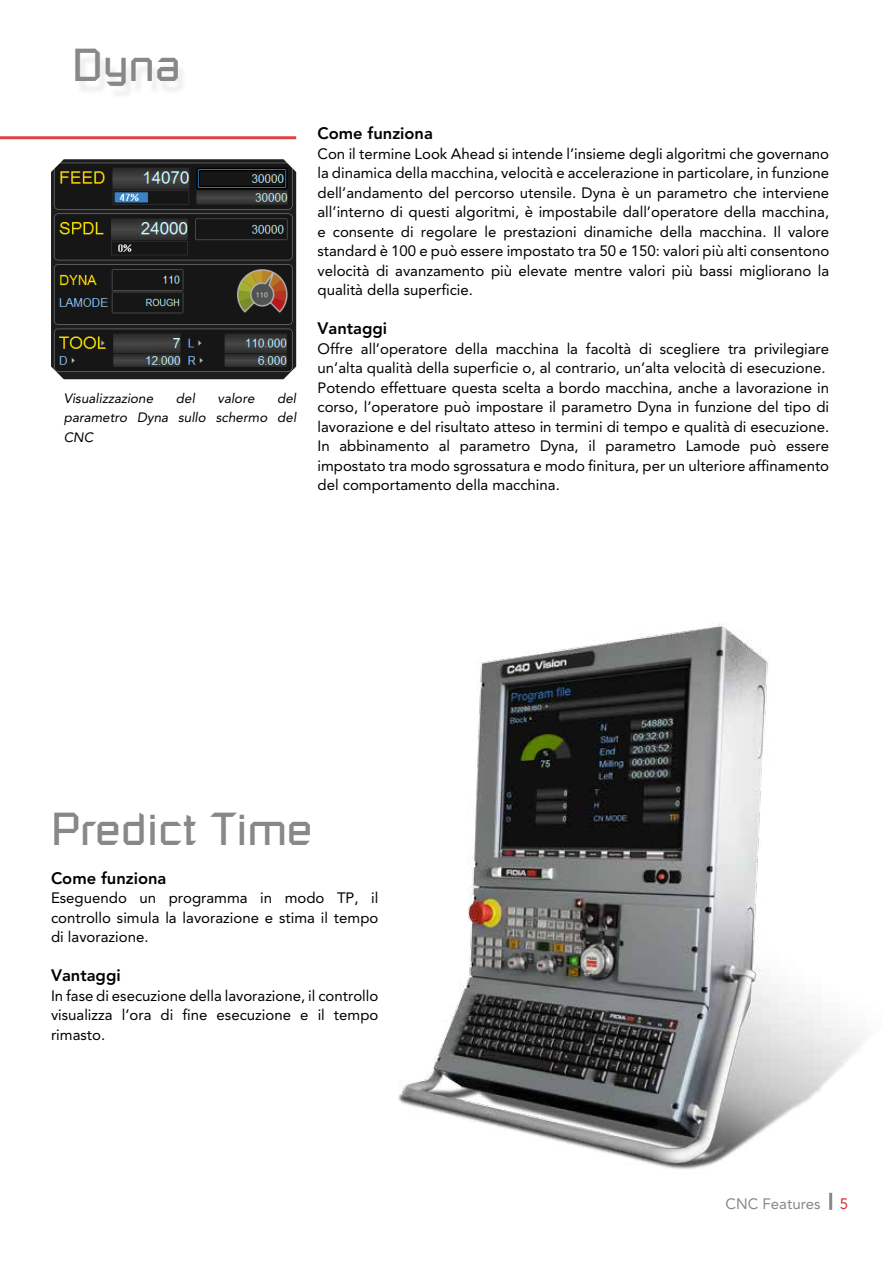
<style>
.page{position:relative;width:893px;height:1263px;background:#fff}
.page>*{position:absolute;margin:0;border:0;box-sizing:border-box;transform-origin:0 0}
.t1{font:45px "Russell Square";color:#87888a}
.t2{font:800 16.5px "Avenir";color:#000}
.t3{font:15px/19.5px "Avenir";color:#000;text-align:justify}
.t4{font:15px "Avenir";color:#87888a}
.t5{font:15px "Avenir";color:#da2c36}
.t6{font:italic 13.5px/19.5px "Avenir";color:#000;text-align:justify}
</style>
<div class="page">
<img style="left:51px;top:159px;width:245px;height:220px">
<hr style="left:0;top:136px;width:296px;height:3px;background:#e04144">
<img style="left:398px;top:624px;width:467px;height:586px">
<hr style="left:829px;top:1193px;width:3px;height:17px;background:#87888a">
<div style="left:77px;top:54px;width:110px;height:46px;background:#fbfbfb"></div>
<h1 class="t1" style="left:72px;top:38px;width:110px">Dyna</h1>
<p class="t6" style="left:64px;top:388px;width:234px;text-indent:213px">del parametro Dyna sullo schermo del CNC</p>
<p class="t6" style="left:64px;top:388px;width:91px">Visualizzazione</p>
<p class="t6" style="left:176px;top:388px;width:20px">del</p>
<p class="t6" style="left:218px;top:388px;width:39px">valore</p>
<p class="t2" style="left:317px;top:124px;width:117px">Come funziona</p>
<p class="t3" style="left:317px;top:144px;width:513px">Con il termine Look Ahead si intende l’insieme degli algoritmi che governano la dinamica della macchina, velocità e accelerazione in particolare, in funzione dell’andamento del percorso utensile. Dyna è un parametro che interviene all’interno di questi algoritmi, è impostabile dall’operatore della macchina, e consente di regolare le prestazioni dinamiche della macchina. Il valore standard è 100 e può essere impostato tra 50 e 150: valori più alti consentono velocità di avanzamento più elevate mentre valori più bassi migliorano la qualità della superficie.</p>
<p class="t2" style="left:317px;top:319px;width:71px">Vantaggi</p>
<p class="t3" style="left:317px;top:339px;width:513px;text-align:left">Offre all’operatore della macchina la facoltà di scegliere tra privilegiare un’alta qualità della superficie o, al contrario, un’alta velocità di esecuzione.<br>Potendo effettuare questa scelta a bordo macchina, anche a lavorazione in corso, l’operatore può impostare il parametro Dyna in funzione del tipo di lavorazione e del risultato atteso in termini di tempo e qualità di esecuzione.<br>In abbinamento al parametro Dyna, il parametro Lamode può essere impostato tra modo sgrossatura e modo finitura, per un ulteriore affinamento del comportamento della macchina.</p>
<h1 class="t1" style="left:51px;top:801px;width:263px">Predict Time</h1>
<p class="t2" style="left:51px;top:868px;width:117px">Come funziona</p>
<p class="t3" style="left:51px;top:888px;width:329px">Eseguendo un programma in modo TP, il controllo simula la lavorazione e stima il tempo di lavorazione.</p>
<p class="t2" style="left:51px;top:965px;width:71px">Vantaggi</p>
<p class="t3" style="left:51px;top:986px;width:329px">In fase di esecuzione della lavorazione, il controllo visualizza l’ora di fine esecuzione e il tempo rimasto.</p>
<p class="t4" style="left:726px;top:1195px;width:97px">CNC Features</p>
<p class="t5" style="left:840px;top:1195px;width:10px">5</p>
</div>
